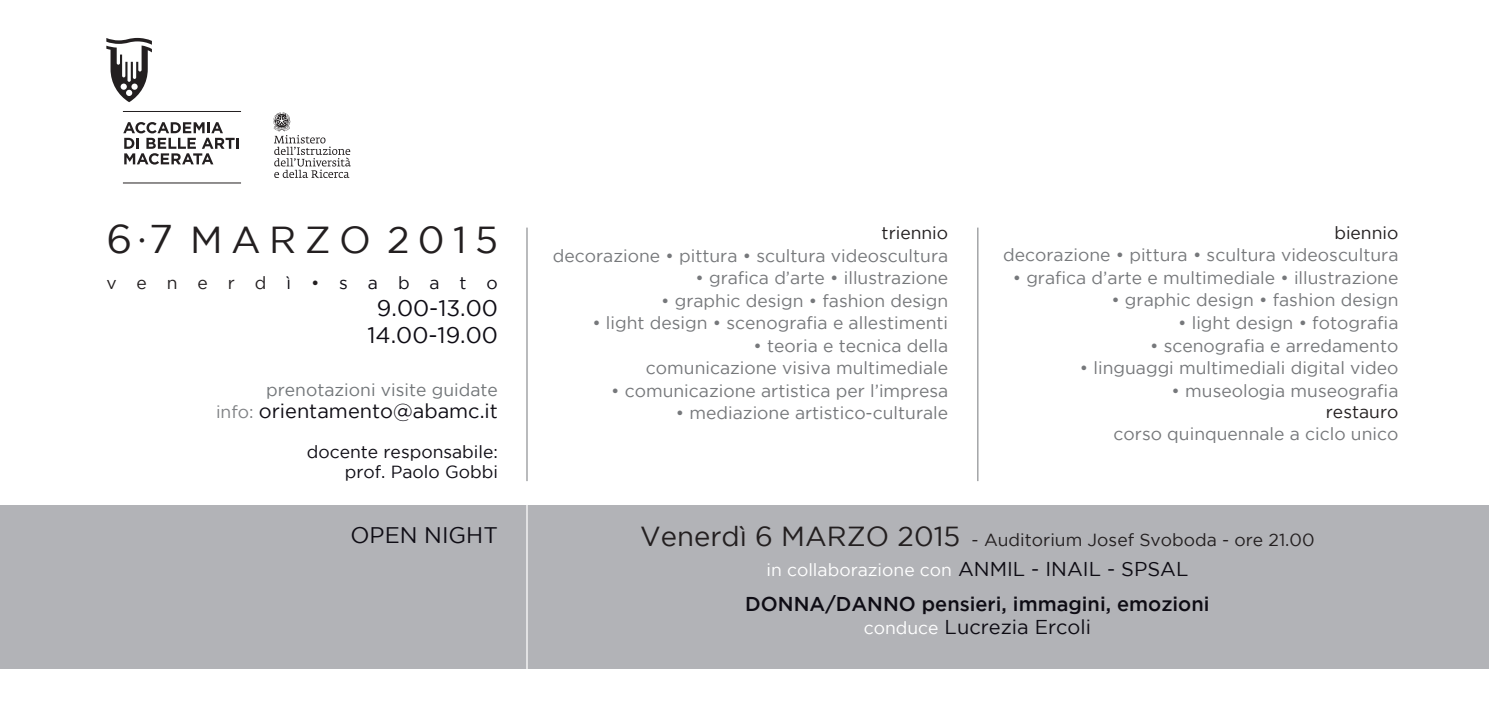
<style>
.page{position:relative;width:1489px;height:709px;background:#fff}
.page>*{position:absolute;margin:0;border:0;box-sizing:border-box;transform-origin:0 0}
.t1{font:37.5px "Gotham";letter-spacing:.225em;color:#231f20}
.t2{font:35px "Bookman Old Style";color:#231f20}
.t3{font:22.5px/27px "Gotham";color:#0e0c14;text-align:center}
.t4{font:500 20px/22.5px "Gotham";color:#0e0c14;text-align:center}
.t5{font:20px "Gotham";color:#0e0c14}
.t6{font:17.5px/22.5px "Gotham";color:#76787b;text-align:right}
.t7{font:17.5px/30px "Gotham";color:#231f20;text-align:center}
.t8{font:17.5px/20px "Gotham";color:#0e0c14;text-align:right}
.t9{font:17.5px "Gotham";color:#727679}
.t10{font:17.5px "Gotham";letter-spacing:1.14em;color:#231f20}
.s1{font-size:40px}
.s2{color:#0e0c14}
.s3{font-size:17.5px;color:#808285}
.s4{font-size:27.5px}
.s5{color:#fff}
.s6{font-size:20px;color:#0e0c14}
.s7{font-weight:400;font-size:17.5px;color:#fff}
.s8{font-weight:400}
</style>
<div class="page">
<div style="left:0;top:505px;width:1488px;height:163px;background:#b2b3b7"></div>
<hr style="left:526px;top:227px;width:1px;height:254px;background:#76787b">
<hr style="left:526px;top:494px;width:1px;height:185px;background:#fff">
<hr style="left:977px;top:227px;width:1px;height:254px;background:#76787b">
<svg style="left:273px;top:112px;width:78px;height:66px"></svg>
<hr style="left:123px;top:111px;width:118px;height:1px;background:#231f20">
<hr style="left:123px;top:182px;width:118px;height:1px;background:#231f20">
<svg style="left:106px;top:38px;width:46px;height:64px"></svg>
<svg style="left:123px;top:122px;width:116px;height:42px"></svg>
<h1 class="t1" style="left:106px;top:219px;width:393px"><span class="s1">6 7</span> MARZO 2015</h1>
<p class="t10" style="left:106px;top:273px;width:393px">venerd<span class="s2">ì</span>•<span class="s2">sabato</span></p>
<p class="t3" style="left:367px;top:294px;width:132px">9.00-13.00<br>14.00-19.00</p>
<p class="t9" style="left:266px;top:380px;width:233px">prenotazioni visite guidate</p>
<p class="t5" style="left:216px;top:400px;width:283px"><span class="s3">info:</span> orientamento@abamc.it</p>
<p class="t8" style="left:307px;top:442px;width:193px">docente responsabile: prof. Paolo Gobbi</p>
<h2 class="t2" style="left:137px;top:210px;width:13px">.</h2>
<p class="t7" style="left:881px;top:217px;width:68px">triennio</p>
<p class="t6" style="left:553px;top:244px;width:397px">decorazione • pittura • scultura videoscultura</p>
<p class="t6" style="left:695px;top:266px;width:254px">• grafica d’arte • illustrazione</p>
<p class="t6" style="left:661px;top:289px;width:288px">• graphic design • fashion design</p>
<p class="t6" style="left:592px;top:311px;width:357px">• light design • scenografia e allestimenti</p>
<p class="t6" style="left:646px;top:334px;width:304px">• teoria e tecnica della comunicazione visiva multimediale</p>
<p class="t6" style="left:611px;top:379px;width:338px">• comunicazione artistica per l’impresa</p>
<p class="t6" style="left:676px;top:401px;width:274px">• mediazione artistico-culturale</p>
<p class="t7" style="left:1334px;top:217px;width:66px">biennio</p>
<p class="t6" style="left:1003px;top:244px;width:397px">decorazione • pittura • scultura videoscultura</p>
<p class="t6" style="left:1012px;top:266px;width:387px">• grafica d’arte e multimediale • illustrazione</p>
<p class="t6" style="left:1111px;top:289px;width:288px">• graphic design • fashion design</p>
<p class="t6" style="left:1177px;top:311px;width:222px">• light design • fotografia</p>
<p class="t6" style="left:1149px;top:334px;width:250px">• scenografia e arredamento</p>
<p class="t6" style="left:1079px;top:356px;width:320px">• linguaggi multimediali digital video</p>
<p class="t6" style="left:1171px;top:379px;width:228px">• museologia museografia</p>
<p class="t7" style="left:1325px;top:396px;width:74px">restauro</p>
<p class="t6" style="left:1113px;top:422px;width:286px">corso quinquennale a ciclo unico</p>
<p class="t3" style="left:350px;top:520px;width:149px">OPEN NIGHT</p>
<p class="t7" style="left:640px;top:525px;width:676px"><span class="s4">Venerdì 6 MARZO 2015</span> - Auditorium Josef Svoboda - ore 21.00 <span class="s5">in collaborazione con</span> <span class="s6">ANMIL - INAIL - SPSAL</span></p>
<p class="t4" style="left:745px;top:592px;width:466px">DONNA/DANNO pensieri, immagini, emozioni <span class="s7">conduce</span> <span class="s8">Lucrezia Ercoli</span></p>
</div>
